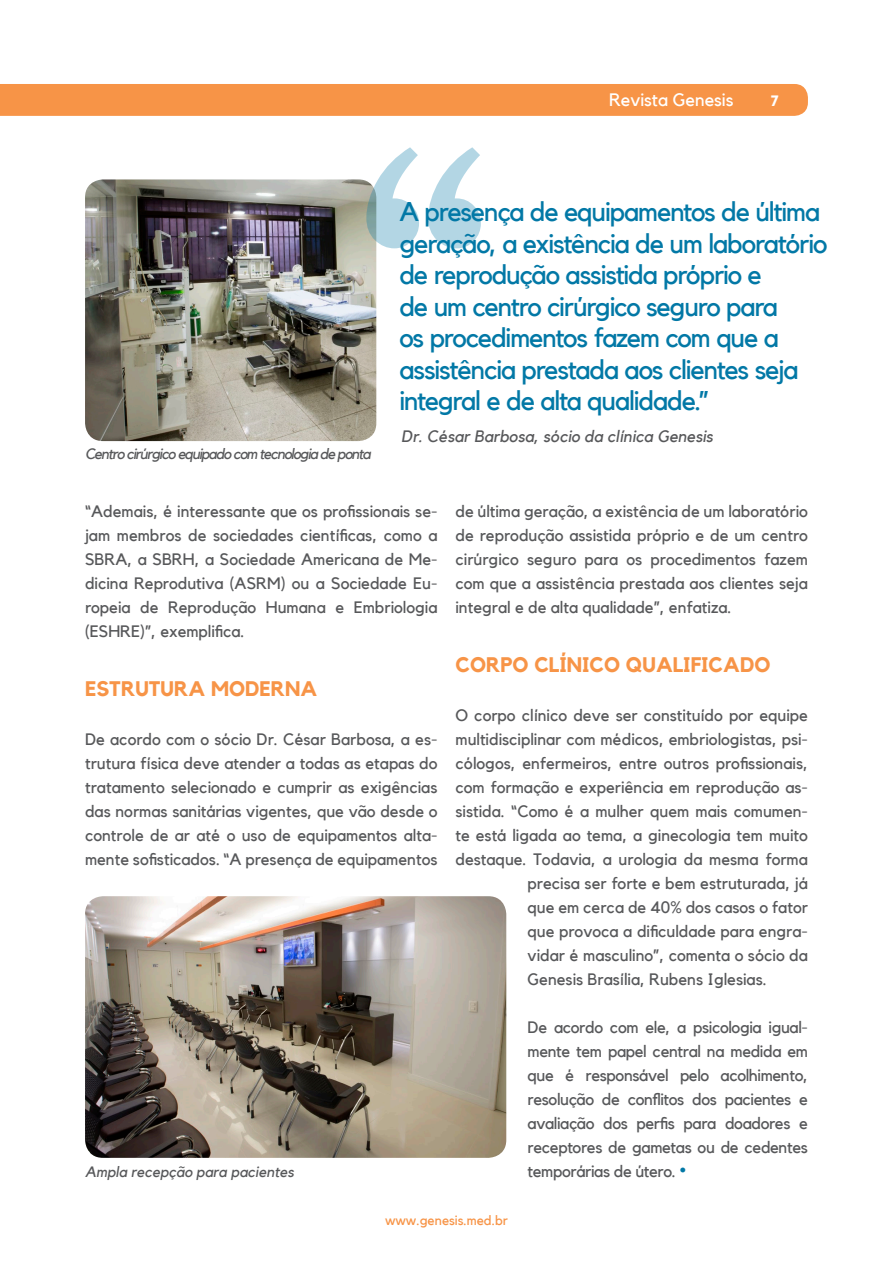
<style>
.page{position:relative;width:893px;height:1263px;background:#fff}
.page>*{position:absolute;margin:0;border:0;box-sizing:border-box;transform-origin:0 0}
.t1{font:27px/31.5px "Kollektif";letter-spacing:-.04em;color:#0278a6}
.t2{font:700 21px "Kollektif";color:#f79447}
.t3{font:18px "Kollektif";color:#fff}
.t4{font:16.5px/24px "Kollektif";color:#57585a;text-align:justify}
.t5{font:italic 16.5px "Kollektif";color:#57585a}
.t6{font:16.5px "Kollektif";letter-spacing:-.02em;color:#57585a}
.t7{font:italic 15px "Kollektif";letter-spacing:-.07em;color:#57585a}
.t8{font:italic 15px "Kollektif";color:#57585a}
.t9{font:700 15px "Kollektif";color:#fff}
.t10{font:13.5px "Kollektif";color:#f79447}
.s1{font-family:"Arial";font-size:19.5px;color:#0278a6}
</style>
<div class="page">
<img style="left:85px;top:179px;width:291px;height:262px">
<div style="left:0;top:84px;width:808px;height:32px;background:#f79447"></div>
<svg style="left:366px;top:147px;width:115px;height:101px"></svg>
<img style="left:85px;top:896px;width:421px;height:262px">
<p class="t3" style="left:609px;top:89px;width:126px">Revista Genesis</p>
<p class="t9" style="left:771px;top:92px;width:10px">7</p>
<p class="t7" style="left:85px;top:445px;width:287px">Centro cirúrgico equipado com tecnologia de ponta</p>
<p class="t1" style="left:399px;top:196px;width:429px">A presença de equipamentos de última geração, a existência de um laboratório de reprodução assistida próprio e<br>de um centro cirúrgico seguro para<br>os procedimentos fazem com que a assistência prestada aos clientes seja integral e de alta qualidade.”</p>
<p class="t5" style="left:401px;top:427px;width:313px">Dr. César Barbosa, sócio da clínica Genesis</p>
<p class="t4" style="left:85px;top:499px;width:354px">“Ademais, é interessante que os profissionais se&shy;jam membros de sociedades científicas, como a SBRA, a SBRH, a Sociedade Americana de Me&shy;dicina Reprodutiva (ASRM) ou a Sociedade Eu&shy;ropeia de Reprodução Humana e Embriologia (ESHRE)”, exemplifica.</p>
<p class="t2" style="left:85px;top:677px;width:234px">ESTRUTURA MODERNA</p>
<p class="t4" style="left:85px;top:727px;width:354px">De acordo com o sócio Dr. César Barbosa, a es&shy;trutura física deve atender a todas as etapas do tratamento selecionado e cumprir as exigências das normas sanitárias vigentes, que vão desde o controle de ar até o uso de equipamentos alta&shy;mente sofisticados. “A presença de equipamentos</p>
<p class="t4" style="left:455px;top:499px;width:354px">de última geração, a existência de um laboratório de reprodução assistida próprio e de um centro cirúrgico seguro para os procedimentos fazem com que a assistência prestada aos clientes seja integral e de alta qualidade”, enfatiza.</p>
<p class="t2" style="left:455px;top:653px;width:316px">CORPO CLÍNICO QUALIFICADO</p>
<p class="t4" style="left:455px;top:703px;width:354px">O corpo clínico deve ser constituído por equipe</p>
<p class="t4" style="left:455px;top:727px;width:354px">multidisciplinar com médicos, embriologistas, psi-</p>
<p class="t4" style="left:455px;top:751px;width:354px">cólogos, enfermeiros, entre outros profissionais,</p>
<p class="t4" style="left:455px;top:775px;width:354px">com formação e experiência em reprodução as-</p>
<p class="t4" style="left:455px;top:799px;width:354px">sistida. “Como é a mulher quem mais comumen-</p>
<p class="t4" style="left:455px;top:823px;width:354px">te está ligada ao tema, a ginecologia tem muito</p>
<p class="t4" style="left:455px;top:847px;width:354px">destaque. Todavia, a urologia da mesma forma</p>
<p class="t4" style="left:528px;top:871px;width:282px">precisa ser forte e bem estruturada, já</p>
<p class="t4" style="left:528px;top:895px;width:282px">que em cerca de 40% dos casos o fator</p>
<p class="t4" style="left:528px;top:919px;width:282px">que provoca a dificuldade para engra-</p>
<p class="t4" style="left:528px;top:943px;width:282px">vidar é masculino”, comenta o sócio da</p>
<p class="t4" style="left:528px;top:967px;width:241px">Genesis Brasília, Rubens Iglesias.</p>
<p class="t4" style="left:528px;top:1015px;width:282px">De acordo com ele, a psicologia igual&shy;mente tem papel central na medida em que é responsável pelo acolhimento, resolução de conflitos dos pacientes e avaliação dos perfis para doadores e receptores de gametas ou de cedentes</p>
<p class="t8" style="left:85px;top:1163px;width:210px">Ampla recepção para pacientes</p>
<p class="t6" style="left:528px;top:1162px;width:160px">temporárias de útero. <span class="s1">•</span></p>
<p class="t10" style="left:385px;top:1212px;width:124px">www.genesis.med.br</p>
</div>
